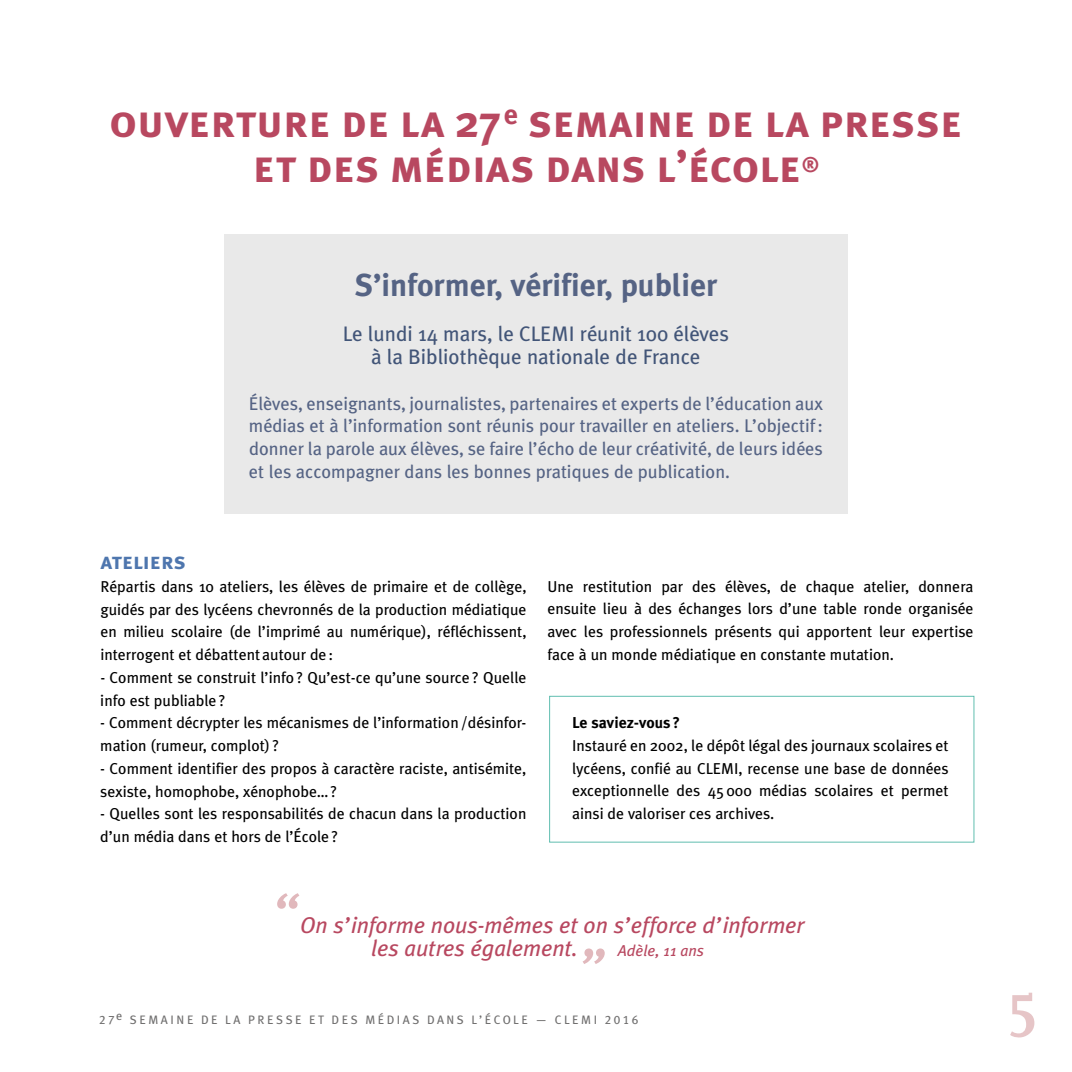
<style>
.page{position:relative;width:1072px;height:1072px;background:#fff}
.page>*{position:absolute;margin:0;border:0;box-sizing:border-box;transform-origin:0 0}
.t1{font:700 63px "Scala Caps";color:#e6c5c7}
.t2{font:italic 56px "Meta Plus";color:#e1b8bc}
.t3{font:45.5px/45.5px "Meta Plus Bold Caps";color:#b84860;text-align:center}
.t4{font:700 31.5px "Meta Plus";color:#556384}
.t5{font:italic 22.75px/22.8px "Meta Plus";letter-spacing:-.005em;color:#b84860}
.t6{font:22.75px "Meta Plus Bold Caps";color:#4e76ae}
.t7{font:21px/22.8px "Meta Plus";color:#425578;text-align:center}
.t8{font:18.38px/22.8px "Meta Plus";color:#556384;text-align:justify}
.t9{font:15.75px/22.8px "Meta Plus";color:#000}
.t10{font:700 15.75px "Meta Plus";color:#000}
.t11{font:italic 15.75px "Meta Plus";color:#b84860}
.t12{font:12.25px "Meta Plus Book Caps";letter-spacing:.2em;color:#706f6f}
.s1{font-family:"Meta Plus";font-weight:700}
</style>
<div class="page">
<div style="left:549px;top:696px;width:425px;height:146px;border:1px solid #60beb0"></div>
<div style="left:224px;top:235px;width:623px;height:278px;background:#e9e9e9"></div>
<h3 class="t3" style="left:110px;top:98px;width:854px">ouverture de la <span class="s1">27</span><sup>e</sup> semaine de la presse et des médias dans l’école<sup>®</sup></h3>
<h3 class="t4" style="left:355px;top:267px;width:364px">S’informer, vérifier, publier</h3>
<h3 class="t7" style="left:343px;top:322px;width:388px">Le lundi 14 mars, le CLEMI réunit 100 élèves à la Bibliothèque nationale de France</h3>
<p class="t8" style="left:249px;top:392px;width:575px">élèves, enseignants, journalistes, partenaires et experts de l’éducation aux médias et à l’information sont réunis pour travailler en ateliers. L’objectif : donner la parole aux élèves, se faire l’écho de leur créativité, de leurs idées et les accompagner dans les bonnes pratiques de publication.</p>
<h3 class="t6" style="left:100px;top:548px;width:87px">ateliers</h3>
<p class="t9" style="left:100px;top:575px;width:428px;text-align:justify">Répartis dans 10 ateliers, les élèves de primaire et de collège, guidés par des lycéens chevronnés de la production médiatique en milieu scolaire (de l’imprimé au numérique), réfléchissent, interrogent et débattent autour de :</p>
<p class="t9" style="left:100px;top:665px;width:428px">- Comment se construit l’info ? Qu’est-ce qu’une source ? Quelle info est publiable ?</p>
<p class="t9" style="left:100px;top:711px;width:428px">- Comment décrypter les mécanismes de l’information /désinfor&shy;mation (rumeur, complot) ?</p>
<p class="t9" style="left:100px;top:756px;width:428px">- Comment identifier des propos à caractère raciste, antisémite, sexiste, homophobe, xénophobe… ?</p>
<p class="t9" style="left:100px;top:802px;width:428px">- Quelles sont les responsabilités de chacun dans la production d’un média dans et hors de l’École ?</p>
<h2 class="t2" style="left:271px;top:881px;width:27px">“</h2>
<p class="t9" style="left:547px;top:574px;width:428px;text-align:justify">Une restitution par des élèves, de chaque atelier, donnera ensuite lieu à des échanges lors d’une table ronde organisée avec les professionnels présents qui apportent leur expertise face à un monde médiatique en constante mutation.</p>
<p class="t10" style="left:572px;top:713px;width:109px">Le saviez-vous ?</p>
<p class="t9" style="left:572px;top:734px;width:378px">Instauré en 2002, le dépôt légal des journaux scolaires et lycéens, confié au Clemi</p>
<p class="t9" style="left:572px;top:756px;width:378px;text-align:justify;text-indent:166px">, recense une base de données exceptionnelle des 45 000 médias scolaires et permet ainsi de valoriser ces archives.</p>
<h3 class="t5" style="left:371px;top:913px;width:434px;text-indent:-71px">On s’informe nous-mêmes et on s’efforce d’informer les autres également.</h3>
<h2 class="t2" style="left:583px;top:904px;width:28px">„</h2>
<p class="t11" style="left:617px;top:941px;width:88px">Adèle, 11 ans</p>
<p class="t12" style="left:99px;top:1012px;width:482px">27<sup>e</sup> SEMAINE DE LA PRE SSE E T DE S M ÉDIA S DAN S L’ÉCOLE — CLEMI</p>
<p class="t12" style="left:605px;top:1012px;width:35px">2016</p>
<h1 class="t1" style="left:1006px;top:980px;width:33px">5</h1>
</div>
